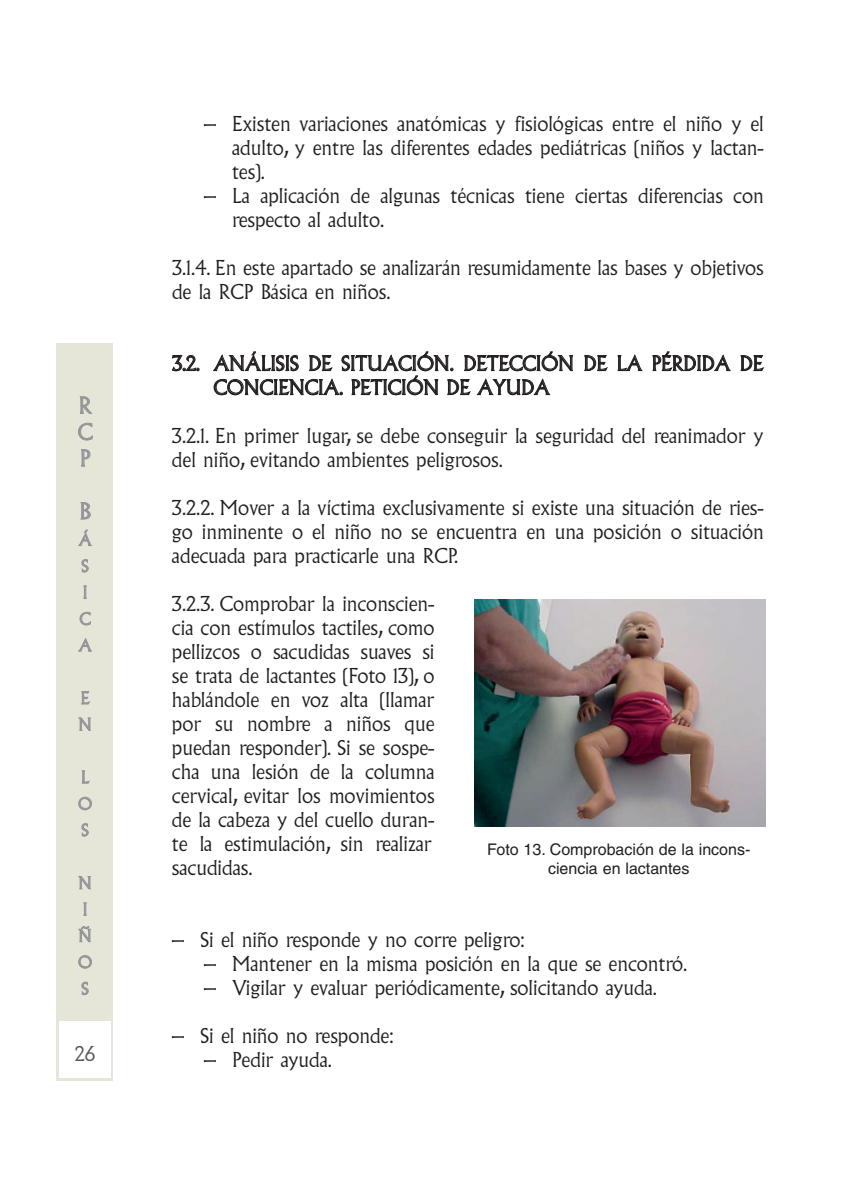
<style>
.page{position:relative;width:851px;height:1191px;background:#fff}
.page>*{position:absolute;margin:0;border:0;box-sizing:border-box;transform-origin:0 0}
.t1{font:300 22px/26.4px "Albertus MT Std";color:#939598;text-align:justify}
.t2{font:300 20px/24px "Albertus MT Std";color:#231f20}
.t3{font:300 20px "Albertus MT Std";color:#57585a}
.t4{font:300 16.4px/26.4px "Albertus MT Std";color:#939598}
.t5{font:16px/19.2px "Helvetica";color:#231f20;text-align:center}
</style>
<div class="page">
<div style="left:56px;top:343px;width:57px;height:737px;background:#e6e6d8"></div>
<div style="left:59px;top:1021px;width:51px;height:56px;background:#fff"></div>
<img style="left:474px;top:600px;width:291px;height:226px">
<p class="t1" style="left:78px;top:394px;width:16px">R C P</p>
<p class="t1" style="left:80px;top:499px;width:13px">B</p>
<p class="t4" style="left:79px;top:527px;width:14px">Á<br>S<br>I<br>C<br>A</p>
<p class="t4" style="left:79px;top:686px;width:15px">E<br>N</p>
<p class="t4" style="left:78px;top:765px;width:15px">L<br>O<br>S</p>
<p class="t4" style="left:78px;top:870px;width:15px">N<br>I<br>Ñ<br>O<br>S</p>
<p class="t3" style="left:75px;top:1045px;width:22px">26</p>
<p class="t2" style="left:232px;top:113px;width:533px;text-align:justify;text-indent:-28px">– Existen variaciones anatómicas y fisiológicas entre el niño y el adulto, y entre las diferentes edades pediátricas (niños y lactan&shy;tes).</p>
<p class="t2" style="left:232px;top:185px;width:533px;text-indent:-28px">– La aplicación de algunas técnicas tiene ciertas diferencias con respecto al adulto.</p>
<p class="t2" style="left:172px;top:257px;width:593px">3.1.4. En este apartado se analizarán resumidamente las bases y objetivos de la RCP Básica en niños.</p>
<p class="t2" style="left:213px;top:352px;width:551px;text-indent:-41px">3.2. ANÁLISIS DE SITUACIÓN. DETECCIÓN DE LA PÉRDIDA DE<br>CONCIENCIA. PETICIÓN DE AYUDA</p>
<p class="t2" style="left:172px;top:425px;width:593px">3.2.1. En primer lugar, se debe conseguir la seguridad del reanimador y del niño, evitando ambientes peligrosos.</p>
<p class="t2" style="left:172px;top:497px;width:593px;text-align:justify">3.2.2. Mover a la víctima exclusivamente si existe una situación de ries&shy;go inminente o el niño no se encuentra en una posición o situación adecuada para practicarle una RCP.</p>
<p class="t2" style="left:172px;top:593px;width:264px">3.2.3. Comprobar la inconscien&shy;cia con estímulos tactiles, como pellizcos o sacudidas suaves si se trata de lactantes (Foto 13), o hablándole en voz alta (llamar por su nombre a niños que puedan responder). Si se sospe&shy;cha una lesión de la columna cervical, evitar los movimientos de la cabeza y del cuello duran&shy;te la estimulación, sin realizar sacudidas.</p>
<p class="t5" style="left:487px;top:841px;width:265px">Foto 13. Comprobación de la incons&shy;ciencia en lactantes</p>
<p class="t2" style="left:172px;top:929px;width:354px">– Si el niño responde y no corre peligro:</p>
<p class="t2" style="left:204px;top:953px;width:485px">– Mantener en la misma posición en la que se encontró.</p>
<p class="t2" style="left:204px;top:977px;width:455px">– Vigilar y evaluar periódicamente, solicitando ayuda.</p>
<p class="t2" style="left:172px;top:1025px;width:223px">– Si el niño no responde:</p>
<p class="t2" style="left:204px;top:1049px;width:130px">– Pedir ayuda.</p>
</div>
